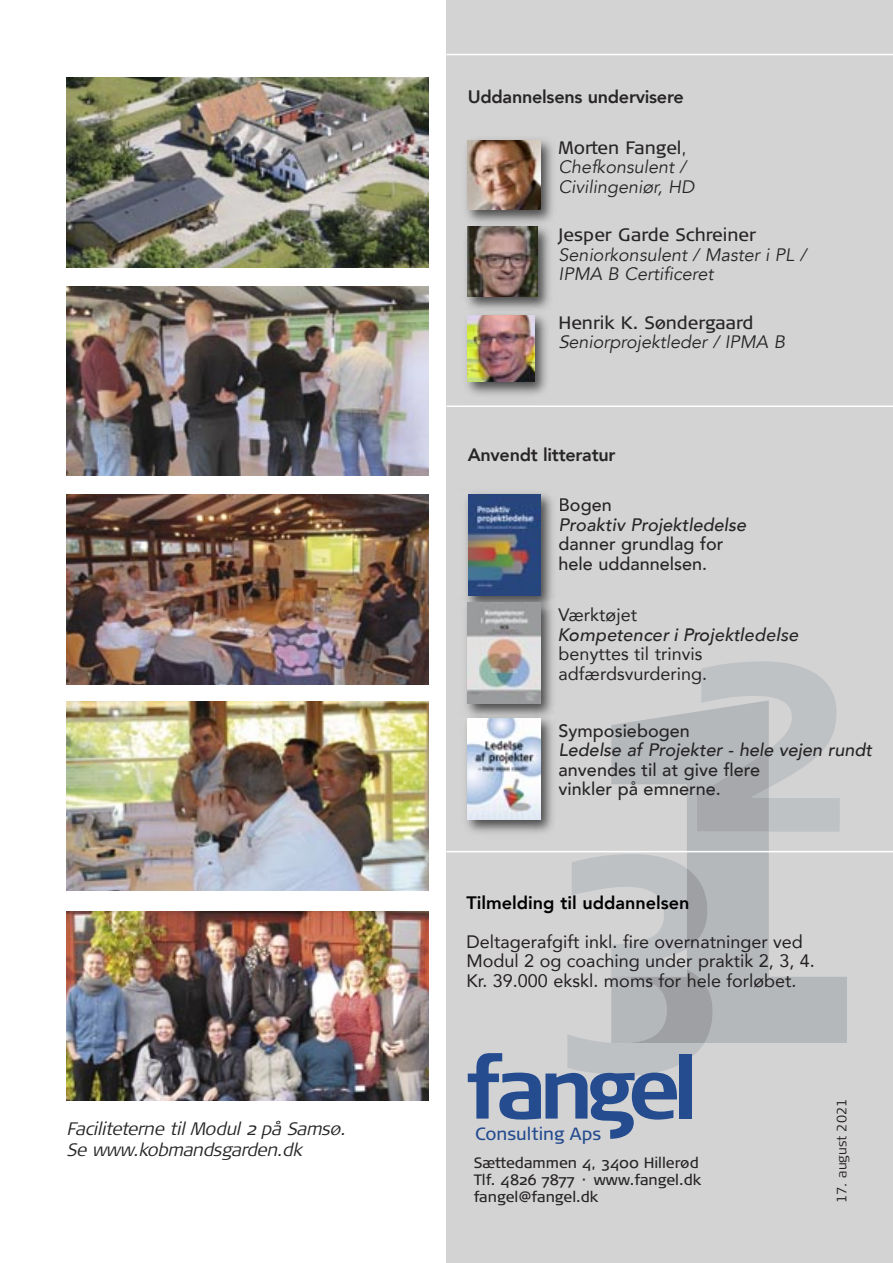
<style>
.page{position:relative;width:893px;height:1263px;background:#fff}
.page>*{position:absolute;margin:0;border:0;box-sizing:border-box;transform-origin:0 0}
.t1{font:18px/39px "Avenir";color:#231f20}
.t2{font:italic 18px "Avenir";color:#272526}
.t3{font:500 18px "Avenir";color:#272526}
.t4{font:italic 500 18px "Avenir";color:#272526}
.t5{font:italic 300 18px "Signa Normal";color:#272526}
.t6{font:18px "Signa Normal";color:#272526}
.t7{font:18px "Avenir";color:#272526}
.t8{font:800 18px "Avenir";letter-spacing:-.015em;color:#272526}
.t9{font:italic 500 18px "Avenir Next";color:#272526}
.t10{font:17.7px "Signa Normal";color:#244c8f}
.t11{font:15px "Signa Normal";color:#272526}
.t12{font:300 13.5px "Signa Column";color:#231f20}
.s1{font-weight:300}
.s2{font-family:"Signa Normal";font-weight:300}
.s3{font-weight:800;color:#000}
</style>
<div class="page">
<div style="left:446px;top:0;width:447px;height:1263px;background:#d4d3d4"></div>
<svg style="left:611px;top:712px;width:236px;height:331px;fill:#b5b8bb"></svg>
<svg style="left:697px;top:661px;width:143px;height:171px"></svg>
<img style="left:67px;top:78px;width:361px;height:189px">
<img style="left:67px;top:286px;width:361px;height:190px">
<img style="left:67px;top:495px;width:361px;height:189px">
<img style="left:67px;top:701px;width:361px;height:190px">
<img style="left:67px;top:911px;width:361px;height:190px">
<img style="left:466px;top:493px;width:87px;height:103px">
<img style="left:468px;top:495px;width:72px;height:101px">
<img style="left:466px;top:596px;width:87px;height:115px">
<img style="left:468px;top:603px;width:72px;height:101px">
<img style="left:466px;top:711px;width:87px;height:122px">
<img style="left:468px;top:718px;width:72px;height:101px">
<svg style="left:468px;top:854px;width:245px;height:285px"></svg>
<div style="left:679px;top:1054px;width:12px;height:64px;background:#244c8f"></div>
<img style="left:466px;top:139px;width:87px;height:81px">
<img style="left:468px;top:140px;width:72px;height:70px">
<img style="left:466px;top:220px;width:84px;height:88px">
<img style="left:468px;top:227px;width:69px;height:69px">
<img style="left:466px;top:308px;width:81px;height:87px">
<img style="left:468px;top:315px;width:66px;height:67px">
<hr style="left:446px;top:405px;width:447px;height:2px;background:#fff">
<hr style="left:446px;top:851px;width:447px;height:1px;background:#fff">
<hr style="left:446px;top:54px;width:447px;height:1px;background:#fff">
<p class="t5" style="left:67px;top:1121px;width:284px">Faciliteterne til Modul 2 på Samsø.</p>
<p class="t5" style="left:67px;top:1143px;width:237px">Se www.kobmandsgarden.dk</p>
<p class="t8" style="left:468px;top:85px;width:218px">Uddannelsens undervisere</p>
<p class="t6" style="left:559px;top:140px;width:130px">Morten Fangel<span class="s1">,</span></p>
<p class="t2" style="left:559px;top:155px;width:129px">Chefkonsulent /</p>
<p class="t2" style="left:559px;top:175px;width:137px">Civilingeniør, HD</p>
<p class="t6" style="left:559px;top:228px;width:199px">Jesper Garde Schreiner</p>
<p class="t2" style="left:559px;top:243px;width:249px">Seniorkonsulent / Master i PL /</p>
<p class="t2" style="left:559px;top:262px;width:156px">IPMA B Certificeret</p>
<p class="t6" style="left:559px;top:316px;width:196px">Henrik K. Søndergaard</p>
<p class="t2" style="left:559px;top:330px;width:228px"><span class="s2">S</span>eniorprojektleder / IPMA B</p>
<p class="t8" style="left:468px;top:443px;width:149px">Anvendt litteratur</p>
<p class="t3" style="left:559px;top:493px;width:55px">Bogen</p>
<p class="t4" style="left:559px;top:513px;width:189px">Proaktiv Projektledelse</p>
<p class="t3" style="left:559px;top:532px;width:166px">danner grundlag for</p>
<p class="t3" style="left:559px;top:552px;width:150px">hele uddannelsen.</p>
<p class="t7" style="left:559px;top:603px;width:80px">Værktøjet</p>
<p class="t9" style="left:559px;top:623px;width:242px">Kompetencer i Projektledelse</p>
<p class="t7" style="left:559px;top:642px;width:145px">benyttes til trinvis</p>
<p class="t7" style="left:559px;top:662px;width:150px">adfærdsvurdering.</p>
<p class="t3" style="left:559px;top:719px;width:133px">Symposiebogen</p>
<p class="t4" style="left:559px;top:738px;width:315px">Ledelse af Projekter - hele vejen rundt</p>
<p class="t3" style="left:559px;top:758px;width:203px">anvendes til at give flere</p>
<p class="t3" style="left:559px;top:777px;width:164px">vinkler på emnerne.</p>
<p class="t1" style="left:466px;top:883px;width:338px"><span class="s3">Tilmelding til uddannelsen<br></span>Deltagerafgift inkl. fire overnatninger ved</p>
<p class="t1" style="left:466px;top:942px;width:350px">Modul 2 og coaching under praktik 2, 3, 4.</p>
<p class="t1" style="left:466px;top:961px;width:332px">Kr. 39.000 ekskl. moms for hele forløbet.</p>
<p class="t10" style="left:475px;top:1126px;width:128px">Consulting Aps</p>
<p class="t11" style="left:474px;top:1157px;width:227px">Sættedammen 4, 3400 Hillerød</p>
<p class="t11" style="left:474px;top:1174px;width:229px">Tlf. 4826 7877 · www.fangel.dk</p>
<p class="t11" style="left:474px;top:1191px;width:126px">fangel@fangel.dk</p>
<p class="t12" style="left:837px;top:1203px;width:106px;rotate:-90deg">17. august 2021</p>
</div>
